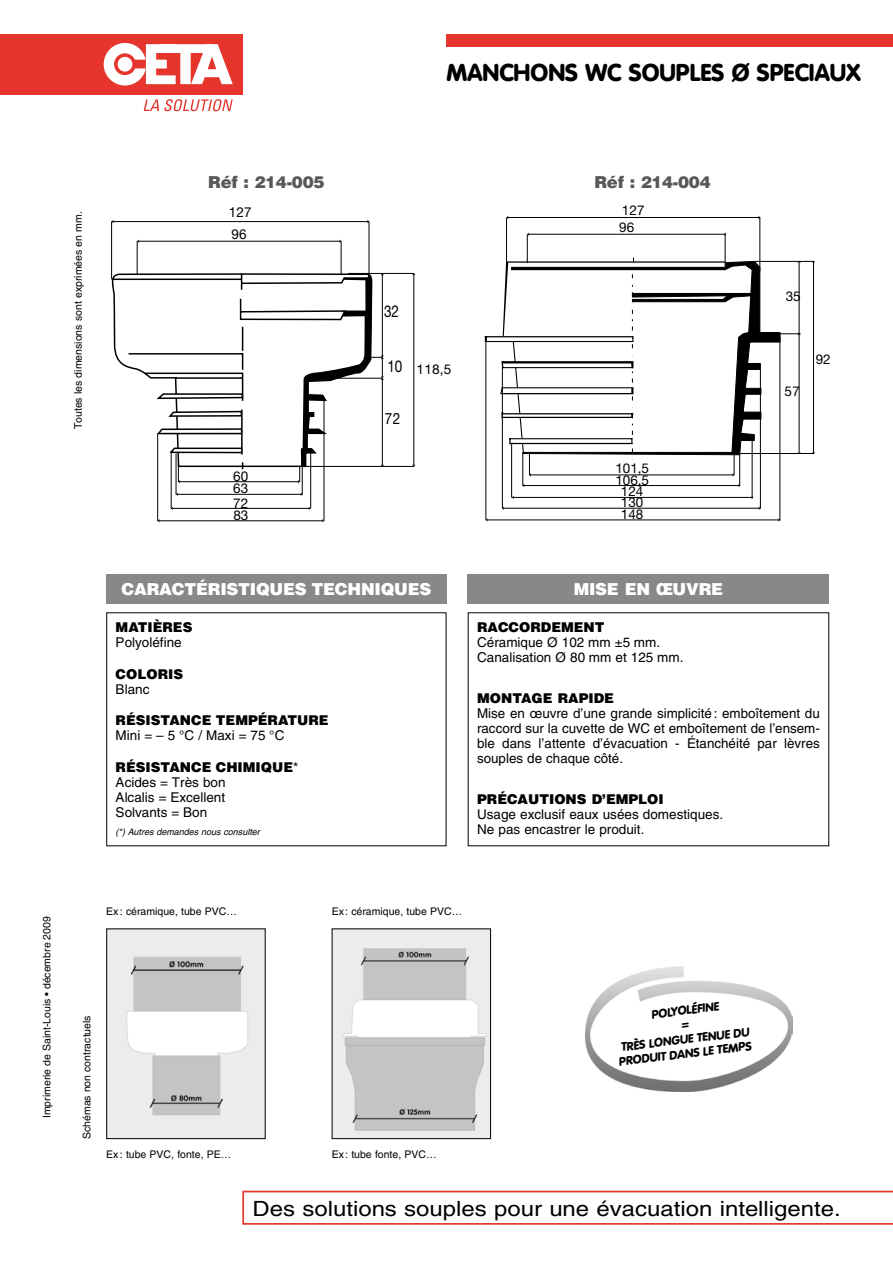
<style>
.page{position:relative;width:893px;height:1263px;background:#fff}
.page>*{position:absolute;margin:0;border:0;box-sizing:border-box;transform-origin:0 0}
.t1{font:900 24px "VAG Rounded";color:#000}
.t2{font:21px "Helvetica";color:#000;scale:1.14 1}
.t3{font:900 16.5px "Helvetica";letter-spacing:-.015em;color:#fff}
.t4{font:900 16.5px "Helvetica";letter-spacing:-.015em;color:#58585a}
.t5{font:16.2px "Helvetica Neue";color:#000;scale:.83 1}
.t6{font:15.6px "Helvetica Neue";color:#000;scale:.87 1}
.t7{font:13.8px "Helvetica Neue";color:#000}
.t8{font:13.5px/15px "Helvetica";color:#000}
.t9{font:900 13.5px "Helvetica";color:#000}
.t10{font:13.5px/12.6px "Helvetica Neue";color:#000}
.t11{font:900 12px "VAG Rounded";color:#000}
.t12{font:10.5px "Helvetica";color:#000}
.t13{font:italic 9px "Helvetica";color:#000}
.s1{font-weight:900}
</style>
<div class="page">
<hr style="left:111px;top:222px;width:1px;height:57px;background:#000">
<hr style="left:369px;top:222px;width:1px;height:57px;background:#000">
<hr style="left:112px;top:221px;width:256px;height:1px;background:#000">
<hr style="left:138px;top:241px;width:202px;height:1px;background:#000">
<hr style="left:137px;top:241px;width:1px;height:34px;background:#000">
<hr style="left:341px;top:241px;width:1px;height:34px;background:#000">
<hr style="left:348px;top:273px;width:66px;height:1px;background:#000">
<hr style="left:414px;top:274px;width:1px;height:192px;background:#000">
<hr style="left:303px;top:466px;width:111px;height:1px;background:#000">
<hr style="left:302px;top:461px;width:1px;height:33px;background:#000">
<hr style="left:310px;top:451px;width:1px;height:57px;background:#000">
<hr style="left:324px;top:398px;width:1px;height:123px;background:#000">
<hr style="left:176px;top:454px;width:1px;height:40px;background:#000">
<hr style="left:171px;top:451px;width:1px;height:57px;background:#000">
<hr style="left:157px;top:434px;width:1px;height:87px;background:#000">
<hr style="left:179px;top:481px;width:120px;height:1px;background:#000">
<svg style="left:178px;top:471px;width:2px;height:12px"></svg>
<hr style="left:177px;top:494px;width:125px;height:1px;background:#000">
<hr style="left:172px;top:508px;width:138px;height:1px;background:#000">
<hr style="left:159px;top:520px;width:164px;height:1px;background:#000">
<svg style="left:111px;top:272px;width:262px;height:199px"></svg>
<svg style="left:156px;top:393px;width:88px;height:7px"></svg>
<svg style="left:168px;top:410px;width:73px;height:8px"></svg>
<svg style="left:156px;top:428px;width:85px;height:8px"></svg>
<svg style="left:169px;top:447px;width:72px;height:7px"></svg>
<hr style="left:241px;top:410px;width:2px;height:45px;background:#000">
<svg style="left:298px;top:273px;width:86px;height:210px"></svg>
<div style="left:446px;top:34px;width:447px;height:13px;background:#e5352c"></div>
<svg style="left:242px;top:1191px;width:651px;height:34px"></svg>
<div style="left:106px;top:574px;width:340px;height:30px;background:#878889"></div>
<div style="left:468px;top:574px;width:361px;height:30px;background:#878889"></div>
<img style="left:108px;top:930px;width:156px;height:207px">
<div style="left:106px;top:928px;width:160px;height:211px;border:1px solid #000"></div>
<img style="left:334px;top:930px;width:155px;height:207px">
<div style="left:332px;top:928px;width:159px;height:211px;border:1px solid #000"></div>
<hr style="left:753px;top:261px;width:60px;height:1px;background:#000">
<hr style="left:733px;top:453px;width:80px;height:1px;background:#000">
<hr style="left:744px;top:333px;width:55px;height:1px;background:#000">
<hr style="left:813px;top:261px;width:1px;height:192px;background:#000">
<hr style="left:799px;top:262px;width:1px;height:72px;background:#000">
<hr style="left:752px;top:435px;width:1px;height:62px;background:#000">
<hr style="left:739px;top:453px;width:1px;height:32px;background:#000">
<hr style="left:511px;top:444px;width:1px;height:53px;background:#000">
<hr style="left:522px;top:453px;width:1px;height:32px;background:#000">
<hr style="left:523px;top:485px;width:217px;height:1px;background:#000">
<hr style="left:513px;top:497px;width:240px;height:1px;background:#000">
<hr style="left:503px;top:508px;width:257px;height:1px;background:#000">
<hr style="left:487px;top:520px;width:292px;height:1px;background:#000">
<hr style="left:799px;top:334px;width:1px;height:119px;background:#000">
<hr style="left:760px;top:217px;width:1px;height:54px;background:#000">
<hr style="left:507px;top:217px;width:252px;height:1px;background:#000">
<svg style="left:751px;top:261px;width:29px;height:194px"></svg>
<svg style="left:487px;top:337px;width:13px;height:1px"></svg>
<hr style="left:486px;top:336px;width:146px;height:1px;background:#000">
<hr style="left:486px;top:341px;width:146px;height:1px;background:#000">
<svg style="left:500px;top:233px;width:251px;height:243px"></svg>
<hr style="left:486px;top:336px;width:1px;height:184px;background:#000">
<hr style="left:780px;top:337px;width:1px;height:183px;background:#000">
<hr style="left:760px;top:363px;width:1px;height:145px;background:#000">
<hr style="left:502px;top:361px;width:1px;height:147px;background:#000">
<hr style="left:506px;top:218px;width:1px;height:43px;background:#000">
<img style="left:586px;top:966px;width:206px;height:126px">
<div style="left:0;top:34px;width:243px;height:60px;background:#e5352c"></div>
<svg style="left:104px;top:43px;width:129px;height:43px"></svg>
<div style="left:118px;top:57px;width:14px;height:15px;background:#fff;border-radius:50%"></div>
<svg style="left:144px;top:99px;width:89px;height:12px"></svg>
<svg style="left:682px;top:1023px;width:7px;height:5px"></svg>
<h1 class="t1" style="left:446px;top:58px;width:416px">MANCHONS WC SOUPLES Ø SPECIAUX</h1>
<p class="t12" style="left:72px;top:429px;width:220px;rotate:-90deg">Toutes les dimensions sont exprimées en mm.</p>
<p class="t4" style="left:208px;top:171px;width:118px">Réf : 214-005</p>
<p class="t7" style="left:229px;top:204px;width:24px">127</p>
<p class="t7" style="left:232px;top:226px;width:17px">96</p>
<p class="t10" style="left:233px;top:469px;width:17px">60<br>63</p>
<p class="t10" style="left:233px;top:497px;width:17px;line-height:12.1px">72<br>83</p>
<p class="t5" style="left:384px;top:302px;width:19px">32</p>
<p class="t5" style="left:388px;top:356px;width:19px">10</p>
<p class="t6" style="left:385px;top:409px;width:19px">72</p>
<p class="t10" style="left:417px;top:363px;width:36px">118,5</p>
<p class="t3" style="left:121px;top:579px;width:311px">CARACTÉRISTIQUES TECHNIQUES</p>
<p class="t9" style="left:116px;top:618px;width:78px">MATIÈRES</p>
<p class="t8" style="left:116px;top:635px;width:68px">Polyoléfine</p>
<p class="t9" style="left:116px;top:665px;width:69px">COLORIS</p>
<p class="t8" style="left:116px;top:681px;width:35px">Blanc</p>
<p class="t9" style="left:116px;top:711px;width:214px">RÉSISTANCE TEMPÉRATURE</p>
<p class="t8" style="left:116px;top:728px;width:170px">Mini = – 5 °C / Maxi = 75 °C</p>
<p class="t8" style="left:116px;top:759px;width:184px"><span class="s1">RÉSISTANCE CHIMIQUE</span>*<br>Acides = Très bon<br>Alcalis = Excellent<br>Solvants = Bon</p>
<p class="t13" style="left:116px;top:826px;width:146px">(*) Autres demandes nous consulter</p>
<p class="t4" style="left:594px;top:171px;width:118px">Réf : 214-004</p>
<p class="t10" style="left:622px;top:203px;width:25px">127</p>
<p class="t10" style="left:619px;top:221px;width:17px">96</p>
<p class="t10" style="left:615px;top:457px;width:35px;line-height:23.1px;text-align:center">101,5<br>124</p>
<p class="t10" style="left:615px;top:469px;width:35px;line-height:22.4px;text-align:center">106,5<br>130</p>
<p class="t10" style="left:621px;top:508px;width:24px">148</p>
<p class="t10" style="left:786px;top:290px;width:17px">35</p>
<p class="t10" style="left:785px;top:385px;width:17px">57</p>
<p class="t10" style="left:816px;top:352px;width:17px">92</p>
<p class="t3" style="left:574px;top:579px;width:151px">MISE EN ŒUVRE</p>
<p class="t9" style="left:477px;top:618px;width:129px">RACCORDEMENT</p>
<p class="t8" style="left:477px;top:635px;width:208px">Céramique Ø 102 mm ±5 mm.<br>Canalisation Ø 80 mm et 125 mm.</p>
<p class="t9" style="left:477px;top:689px;width:138px">MONTAGE RAPIDE</p>
<p class="t8" style="left:477px;top:706px;width:344px;text-align:justify">Mise en œuvre d’une grande simplicité: emboîtement du raccord sur la cuvette de WC et emboîtement de l’ensem&shy;ble dans l’attente d’évacuation - Étanchéité par lèvres souples de chaque côté.</p>
<p class="t9" style="left:477px;top:790px;width:188px">PRÉCAUTIONS D’EMPLOI</p>
<p class="t8" style="left:477px;top:807px;width:248px">Usage exclusif eaux usées domestiques.<br>Ne pas encastrer le produit.</p>
<p class="t12" style="left:41px;top:1118px;width:204px;rotate:-90deg">Imprimerie de Saint-Louis • décembre 2009</p>
<p class="t12" style="left:106px;top:905px;width:132px">Ex : céramique, tube PVC…</p>
<p class="t12" style="left:332px;top:905px;width:132px">Ex : céramique, tube PVC…</p>
<p class="t12" style="left:81px;top:1139px;width:125px;rotate:-90deg">Schémas non contractuels</p>
<p class="t12" style="left:106px;top:1149px;width:127px">Ex : tube PVC, fonte, PE…</p>
<p class="t12" style="left:332px;top:1149px;width:106px">Ex : tube fonte, PVC…</p>
<p class="t11" style="left:650px;top:1007px;width:70px;rotate:-7deg">POLYOLÉFINE</p>
<p class="t11" style="left:620px;top:1040px;width:131px;rotate:-7deg">TRÈS LON GUE TENUE DU</p>
<p class="t11" style="left:618px;top:1055px;width:69px;rotate:-7deg">PRODUIT DANS</p>
<p class="t11" style="left:702px;top:1044px;width:51px;rotate:-7deg">LE TEMPS</p>
<h2 class="t2" style="left:253px;top:1196px;width:517px">Des solutions souples pour une évacuation intelligente.</h2>
</div>
